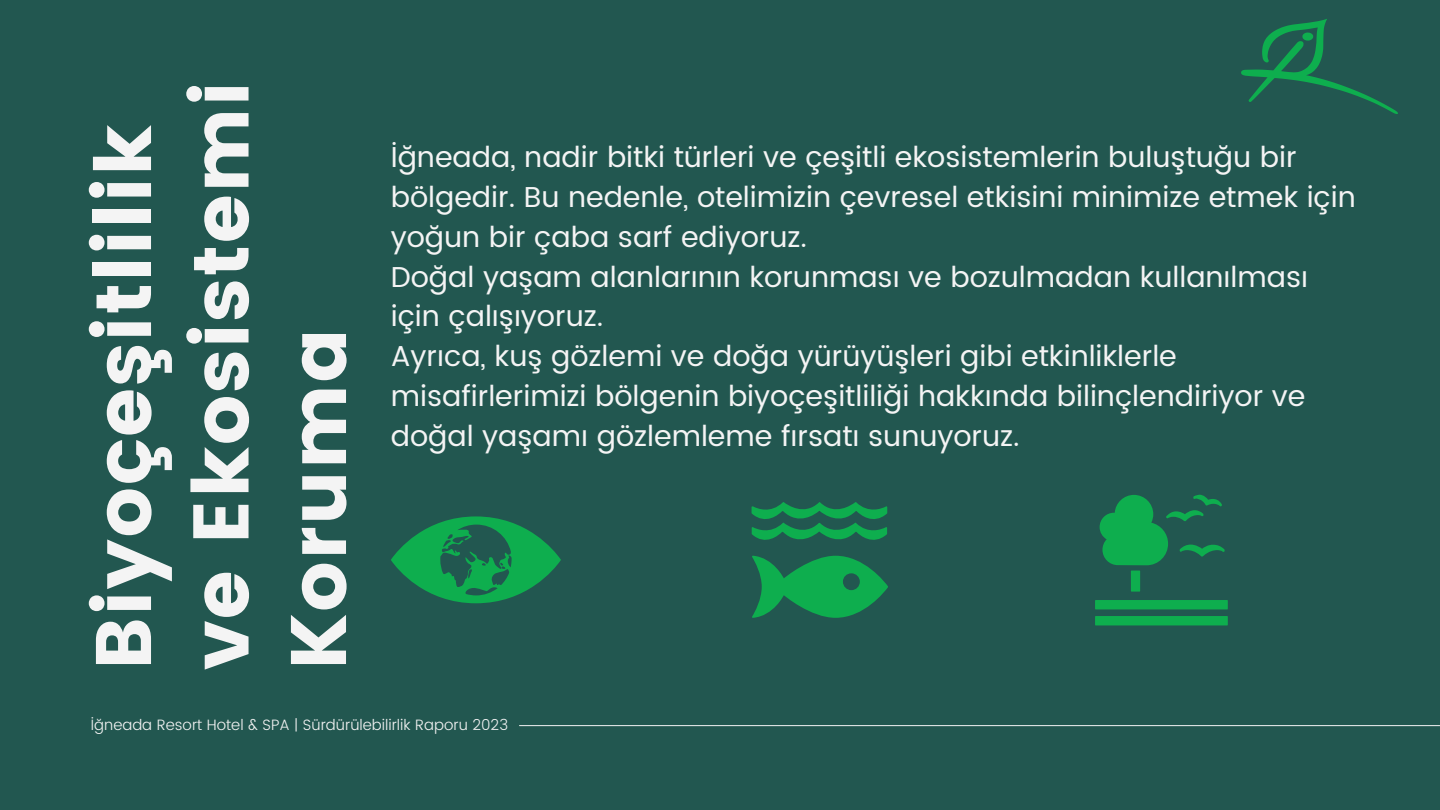
<style>
.page{position:relative;width:1440px;height:810px;background:#225750}
.page>*{position:absolute;margin:0;border:0;box-sizing:border-box;transform-origin:0 0}
.t1{font:78.5px/97.5px "Poppins";letter-spacing:.015em;color:#f4f4f4}
.t2{font:28.8px/39.8px "Poppins";color:#f4f4f4}
.t3{font:300 15px "Poppins";color:#f4f4f4}
</style>
<div class="page">
<hr style="left:519px;top:725px;width:921px;height:1px;background:#f4f4f4">
<svg style="left:391px;top:516px;width:170px;height:87px"></svg>
<svg style="left:752px;top:502px;width:135px;height:38px"></svg>
<svg style="left:752px;top:556px;width:136px;height:62px"></svg>
<svg style="left:1095px;top:495px;width:133px;height:130px"></svg>
<svg style="left:1241px;top:19px;width:157px;height:95px"></svg>
<p class="t1" style="left:75px;top:670px;width:590px;rotate:-90deg">Biyoçeşitlilik ve Ekosistemi<br>Koruma</p>
<p class="t2" style="left:391px;top:138px;width:967px">İğneada, nadir bitki türleri ve çeşitli ekosistemlerin buluştuğu bir bölgedir. Bu nedenle, otelimizin çevresel etkisini minimize etmek için yoğun bir çaba sarf ediyoruz.</p>
<p class="t2" style="left:391px;top:257px;width:919px">Doğal yaşam alanlarının korunması ve bozulmadan kullanılması için çalışıyoruz.</p>
<p class="t2" style="left:391px;top:336px;width:916px">Ayrıca, kuş gözlemi ve doğa yürüyüşleri gibi etkinliklerle misafirlerimizi bölgenin biyoçeşitliliği hakkında bilinçlendiriyor ve doğal yaşamı gözlemleme fırsatı sunuyoruz.</p>
<p class="t3" style="left:91px;top:716px;width:419px">İğneada Resort Hotel &amp; SPA | Sürdürülebilirlik Raporu 2023</p>
</div>
